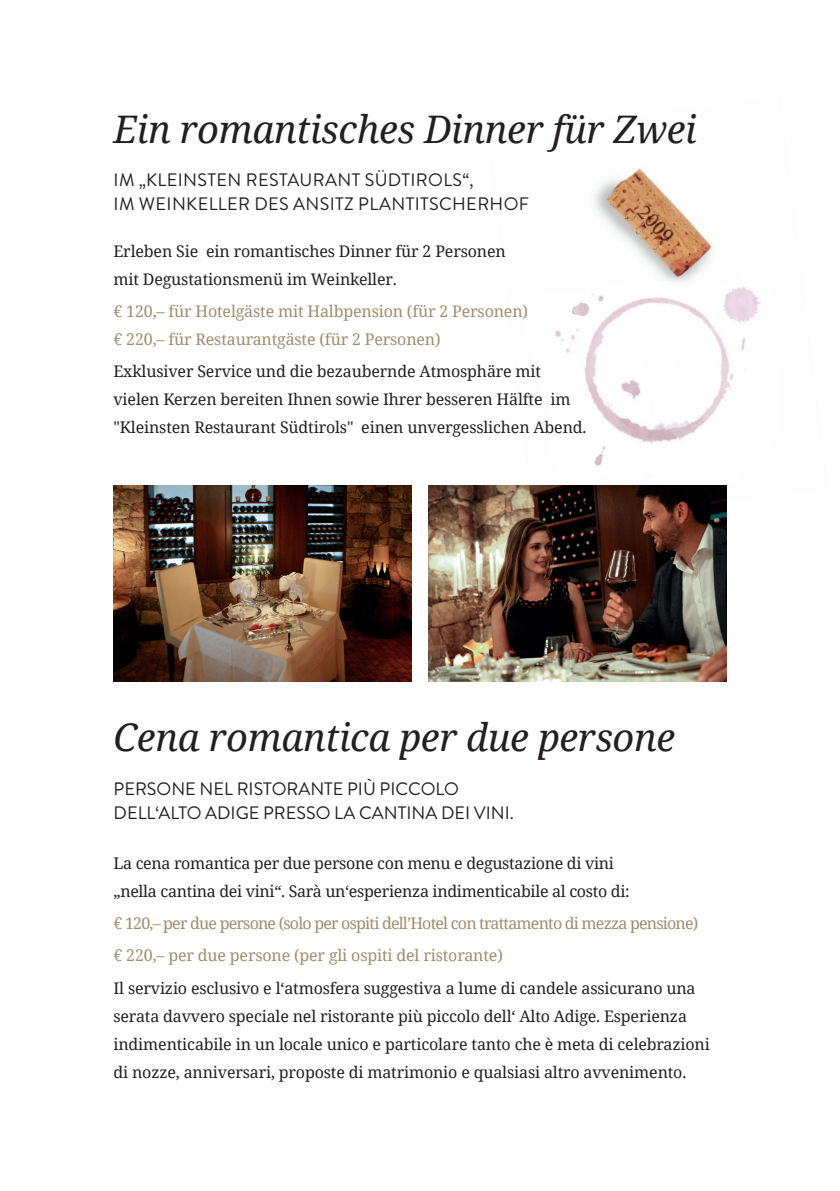
<style>
.page{position:relative;width:840px;height:1191px;background:#fff}
.page>*{position:absolute;margin:0;border:0;box-sizing:border-box;transform-origin:0 0}
.t1{font:italic 38px "Noto Serif";letter-spacing:-.01em;color:#231f20}
.t2{font:18px/24px "Brandon Grotesque";letter-spacing:.015em;color:#231f20}
.t3{font:16px/28px "Noto Serif";letter-spacing:-.01em;color:#231f20}
.t4{font:16px/32.2px "Noto Serif";letter-spacing:-.05em;color:#a08c6e}
.t5{font:16px/28px "Noto Serif";letter-spacing:-.01em;color:#a08c6e}
</style>
<div class="page">
<img style="left:555px;top:168px;width:206px;height:357px">
<img style="left:113px;top:485px;width:298px;height:196px">
<img style="left:428px;top:485px;width:298px;height:196px">
<h1 class="t1" style="left:113px;top:103px;width:584px">Ein romantisches Dinner für Zwei</h1>
<p class="t2" style="left:114px;top:168px;width:417px">IM „KLEINSTEN RESTAURANT SÜDTIROLS“,<br>IM WEINKELLER DES ANSITZ PLANTITSCHERHOF</p>
<p class="t3" style="left:113px;top:236px;width:393px">Erleben Sie ein romantisches Dinner für 2 Personen mit Degustationsmenü im Weinkeller.</p>
<p class="t5" style="left:113px;top:297px;width:416px">€ 120,– für Hotelgäste mit Halbpension (für 2 Personen) € 220,– für Restaurantgäste (für 2 Personen)</p>
<p class="t3" style="left:113px;top:357px;width:474px">Exklusiver Service und die bezaubernde Atmosphäre mit vielen Kerzen bereiten Ihnen sowie Ihrer besseren Hälfte im "Kleinsten Restaurant Südtirols" einen unvergesslichen Abend.</p>
<h1 class="t1" style="left:113px;top:711px;width:563px">Cena romantica per due persone</h1>
<p class="t2" style="left:114px;top:776px;width:401px">PERSONE NEL RISTORANTE PIÙ PICCOLO<br>DELL‘ALTO ADIGE PRESSO LA CANTINA DEI VINI.</p>
<p class="t3" style="left:113px;top:848px;width:517px">La cena romantica per due persone con menu e degustazione di vini „nella cantina dei vini“. Sarà un‘esperienza indimenticabile al costo di:</p>
<p class="t4" style="left:113px;top:906px;width:586px">€ 120,– per due persone (solo per ospiti dell’Hotel con trattamento di mezza pensione) € 220,– per due persone (per gli ospiti del ristorante)</p>
<p class="t3" style="left:113px;top:973px;width:597px">Il servizio esclusivo e l‘atmosfera suggestiva a lume di candele assicurano una serata davvero speciale nel ristorante più piccolo dell‘ Alto Adige. Esperienza indimenticabile in un locale unico e particolare tanto che è meta di celebrazioni di nozze, anniversari, proposte di matrimonio e qualsiasi altro avvenimento.</p>
</div>
